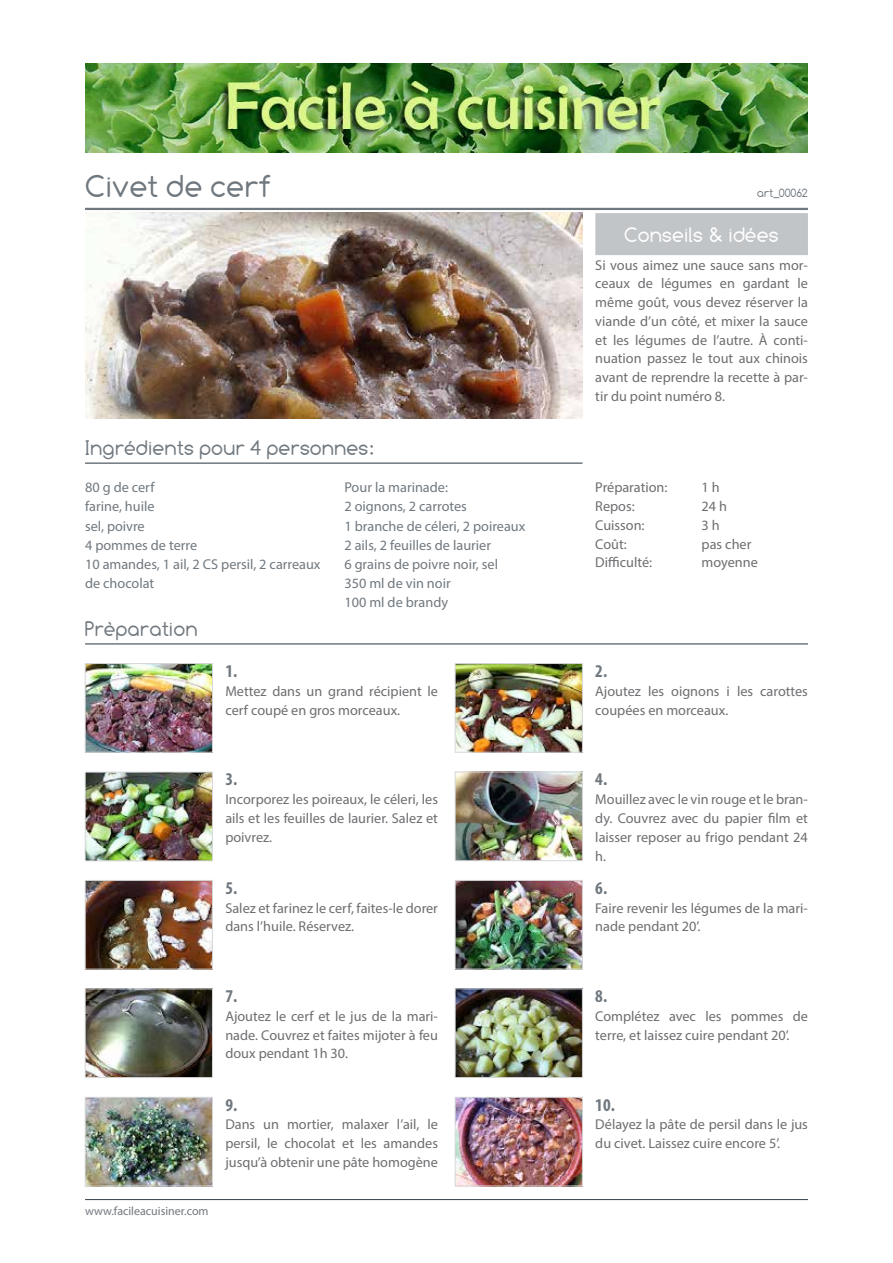
<style>
.page{position:relative;width:893px;height:1263px;background:#fff}
.page>*{position:absolute;margin:0;border:0;box-sizing:border-box;transform-origin:0 0}
.t1{font:31.5px "Comfortaa";color:#70787f}
.t2{font:21px "Comfortaa";color:#70787f}
.t3{font:21px "Comfortaa";color:#fff}
.t4{font:700 condensed 18px "Myriad Pro";color:#70787f}
.t5{font:14.25px/18.8px "Myriad Pro";color:#6d6e71}
.t6{font:14.25px/19px "Myriad Pro";color:#70787f}
.t7{font:12px "Myriad Pro";color:#70787f}
.t8{font:12px "Comfortaa";color:#70787f}
</style>
<div class="page">
<img style="left:85px;top:64px;width:723px;height:88px">
<hr style="left:85px;top:208px;width:723px;height:2px;background:#70787f">
<hr style="left:85px;top:643px;width:723px;height:2px;background:#70787f">
<img style="left:87px;top:665px;width:124px;height:85px">
<div style="left:85px;top:663px;width:128px;height:89px;border:1px solid #d6d8da"></div>
<img style="left:87px;top:774px;width:124px;height:85px">
<div style="left:85px;top:772px;width:128px;height:89px;border:1px solid #d6d8da"></div>
<img style="left:87px;top:882px;width:124px;height:85px">
<div style="left:85px;top:880px;width:128px;height:89px;border:1px solid #d6d8da"></div>
<img style="left:87px;top:991px;width:124px;height:85px">
<div style="left:85px;top:989px;width:128px;height:89px;border:1px solid #d6d8da"></div>
<img style="left:87px;top:1099px;width:124px;height:85px">
<div style="left:85px;top:1097px;width:128px;height:89px;border:1px solid #d6d8da"></div>
<img style="left:457px;top:665px;width:124px;height:85px">
<div style="left:455px;top:663px;width:128px;height:89px;border:1px solid #d6d8da"></div>
<img style="left:457px;top:774px;width:124px;height:85px">
<div style="left:455px;top:772px;width:128px;height:89px;border:1px solid #d6d8da"></div>
<img style="left:457px;top:882px;width:124px;height:85px">
<div style="left:455px;top:880px;width:128px;height:89px;border:1px solid #d6d8da"></div>
<img style="left:457px;top:991px;width:124px;height:85px">
<div style="left:455px;top:989px;width:128px;height:89px;border:1px solid #d6d8da"></div>
<hr style="left:85px;top:1199px;width:723px;height:1px;background:#333e48">
<img style="left:85px;top:213px;width:498px;height:206px">
<div style="left:595px;top:213px;width:213px;height:42px;background:#c2c5c8"></div>
<hr style="left:85px;top:462px;width:498px;height:2px;background:#70787f">
<img style="left:457px;top:1099px;width:124px;height:85px">
<div style="left:455px;top:1097px;width:128px;height:89px;border:1px solid #d6d8da"></div>
<h1 class="t1" style="left:85px;top:169px;width:189px">Civet de cerf</h1>
<h2 class="t2" style="left:85px;top:436px;width:291px">Ingrédients pour 4 personnes:</h2>
<p class="t8" style="left:757px;top:186px;width:52px">art_00062</p>
<h2 class="t3" style="left:624px;top:223px;width:156px">Conseils &amp; idées</h2>
<p class="t5" style="left:595px;top:255px;width:214px;text-align:justify">Si vous aimez une sauce sans mor&shy;ceaux de légumes en gardant le même goût, vous devez réserver la viande d’un côté, et mixer la sauce et les légumes de l’autre. À conti&shy;nuation passez le tout aux chinois avant de reprendre la recette à par&shy;tir du point numéro 8.</p>
<p class="t6" style="left:85px;top:478px;width:237px">80 g de cerf<br>farine, huile<br>sel, poivre<br>4 pommes de terre<br>10 amandes, 1 ail, 2 CS persil, 2 carreaux de chocolat</p>
<p class="t6" style="left:344px;top:478px;width:182px">Pour la marinade:<br>2 oignons, 2 carrotes<br>1 branche de céleri, 2 poireaux<br>2 ails, 2 feuilles de laurier<br>6 grains de poivre noir, sel<br>350 ml de vin noir<br>100 ml de brandy</p>
<p class="t5" style="left:595px;top:478px;width:74px">Préparation:</p>
<p class="t5" style="left:702px;top:478px;width:20px">1 h</p>
<p class="t5" style="left:595px;top:497px;width:41px">Repos:</p>
<p class="t5" style="left:702px;top:497px;width:27px">24 h</p>
<p class="t5" style="left:595px;top:515px;width:51px">Cuisson:</p>
<p class="t5" style="left:702px;top:515px;width:20px">3 h</p>
<p class="t5" style="left:595px;top:534px;width:33px">Coût:</p>
<p class="t5" style="left:702px;top:534px;width:51px">pas cher</p>
<p class="t5" style="left:595px;top:553px;width:58px">Difficulté:</p>
<p class="t5" style="left:702px;top:553px;width:58px">moyenne</p>
<h2 class="t2" style="left:85px;top:617px;width:114px">Prèparation</h2>
<p class="t4" style="left:225px;top:660px;width:13px">1.</p>
<p class="t5" style="left:225px;top:681px;width:214px">Mettez dans un grand récipient le cerf coupé en gros morceaux.</p>
<p class="t4" style="left:225px;top:768px;width:13px">3.</p>
<p class="t5" style="left:225px;top:790px;width:214px;text-align:justify">Incorporez les poireaux, le céleri, les ails et les feuilles de laurier. Salez et poivrez.</p>
<p class="t4" style="left:225px;top:876px;width:13px">5.</p>
<p class="t5" style="left:225px;top:898px;width:214px">Salez et farinez le cerf, faites-le dorer dans l’huile. Réservez.</p>
<p class="t7" style="left:85px;top:1203px;width:125px">www.facileacuisiner.com</p>
<p class="t4" style="left:225px;top:985px;width:13px">7.</p>
<p class="t5" style="left:225px;top:1006px;width:214px;text-align:justify">Ajoutez le cerf et le jus de la mari&shy;nade. Couvrez et faites mijoter à feu doux pendant 1h 30.</p>
<p class="t4" style="left:225px;top:1093px;width:13px">9.</p>
<p class="t5" style="left:225px;top:1115px;width:214px;text-align:justify">Dans un mortier, malaxer l’ail, le persil, le chocolat et les amandes jusqu’à obtenir une pâte homogène</p>
<p class="t4" style="left:595px;top:660px;width:13px">2.</p>
<p class="t5" style="left:595px;top:681px;width:214px">Ajoutez les oignons i les carottes coupées en morceaux.</p>
<p class="t4" style="left:595px;top:768px;width:13px">4.</p>
<p class="t5" style="left:595px;top:790px;width:214px;text-align:justify">Mouillez avec le vin rouge et le bran&shy;dy. Couvrez avec du papier film et laisser reposer au frigo pendant 24 h.</p>
<p class="t4" style="left:595px;top:876px;width:13px">6.</p>
<p class="t5" style="left:595px;top:898px;width:214px">Faire revenir les légumes de la mari&shy;nade pendant 20’.</p>
<p class="t4" style="left:595px;top:985px;width:13px">8.</p>
<p class="t5" style="left:595px;top:1006px;width:214px">Complétez avec les pommes de terre, et laissez cuire pendant 20’.</p>
<p class="t4" style="left:595px;top:1093px;width:21px">10.</p>
<p class="t5" style="left:595px;top:1115px;width:214px">Délayez la pâte de persil dans le jus du civet. Laissez cuire encore 5’.</p>
</div>
